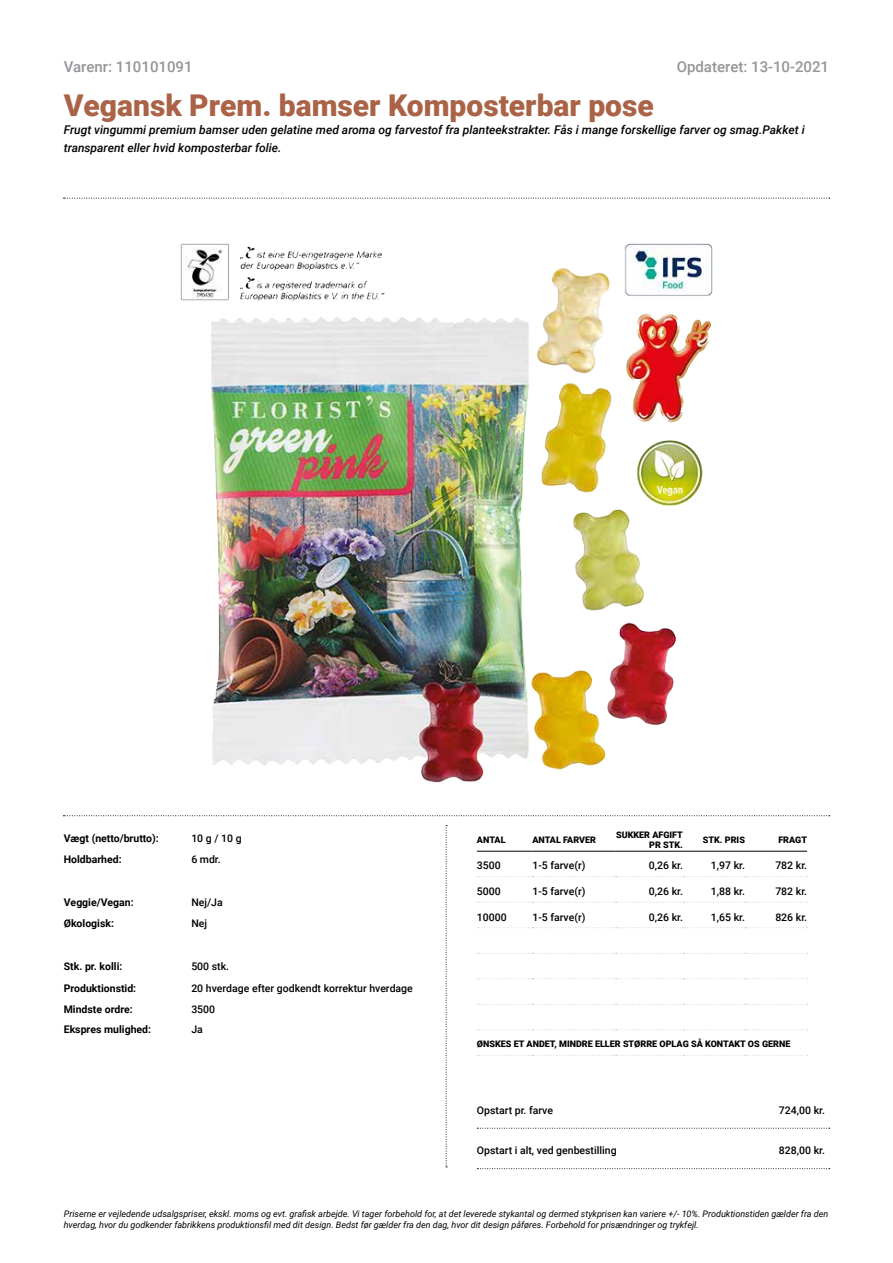
<style>
.page{position:relative;width:893px;height:1263px;background:#fff}
.page>*{position:absolute;margin:0;border:0;box-sizing:border-box;transform-origin:0 0}
.t1{font:900 30px "Roboto";color:#aa6346}
.t2{font:500 15px "Roboto";color:#939598}
.t3{font:italic 500 12px/18px "Roboto";color:#000}
.t4{font:500 10.5px "Roboto";color:#000}
.t5{font:700 10.5px "Roboto";color:#000}
.t6{font:italic 9px/10.8px "Roboto";color:#000}
.t7{font:900 9px/10.8px "Roboto";color:#000;text-align:right}
</style>
<div class="page">
<hr style="left:477px;top:851px;width:55px;height:1px;background:#000">
<hr style="left:532px;top:851px;width:84px;height:1px;background:#000">
<hr style="left:616px;top:851px;width:67px;height:1px;background:#000">
<hr style="left:683px;top:851px;width:62px;height:1px;background:#000">
<hr style="left:745px;top:851px;width:62px;height:1px;background:#000">
<svg style="left:477px;top:1055px;width:331px;height:1px"></svg>
<svg style="left:477px;top:1029px;width:331px;height:1px"></svg>
<svg style="left:477px;top:1004px;width:331px;height:1px"></svg>
<svg style="left:477px;top:978px;width:331px;height:1px"></svg>
<svg style="left:477px;top:953px;width:331px;height:1px"></svg>
<svg style="left:477px;top:927px;width:331px;height:1px"></svg>
<svg style="left:477px;top:902px;width:331px;height:1px"></svg>
<svg style="left:477px;top:876px;width:331px;height:1px"></svg>
<img style="left:180px;top:243px;width:533px;height:540px">
<svg style="left:446px;top:825px;width:1px;height:342px"></svg>
<svg style="left:63px;top:815px;width:767px;height:1px"></svg>
<svg style="left:63px;top:198px;width:767px;height:1px"></svg>
<svg style="left:477px;top:1128px;width:353px;height:1px"></svg>
<svg style="left:477px;top:1168px;width:353px;height:1px"></svg>
<h2 class="t2" style="left:677px;top:56px;width:154px">Opdateret: 13-10-2021</h2>
<h2 class="t2" style="left:64px;top:56px;width:130px">Varenr: 110101091</h2>
<h1 class="t1" style="left:64px;top:85px;width:591px">Vegansk Prem. bamser Komposterbar pose</h1>
<h3 class="t3" style="left:64px;top:121px;width:742px">Frugt vingummi premium bamser uden gelatine med aroma og farvestof fra planteekstrakter. Fås i mange forskellige farver og smag.Pakket i transparent eller hvid komposterbar folie.</h3>
<p class="t5" style="left:64px;top:831px;width:97px">Vægt (netto/brutto):</p>
<p class="t4" style="left:191px;top:831px;width:52px">10 g / 10 g</p>
<p class="t5" style="left:64px;top:852px;width:59px">Holdbarhed:</p>
<p class="t4" style="left:191px;top:852px;width:31px">6 mdr.</p>
<p class="t5" style="left:64px;top:894px;width:71px">Veggie/Vegan:</p>
<p class="t4" style="left:191px;top:894px;width:33px">Nej/Ja</p>
<p class="t5" style="left:64px;top:916px;width:52px">Økologisk:</p>
<p class="t4" style="left:191px;top:916px;width:17px">Nej</p>
<p class="t5" style="left:64px;top:959px;width:60px">Stk. pr. kolli:</p>
<p class="t4" style="left:191px;top:959px;width:39px">500 stk.</p>
<p class="t5" style="left:64px;top:981px;width:74px">Produktionstid:</p>
<p class="t4" style="left:191px;top:981px;width:223px">20 hverdage efter godkendt korrektur hverdage</p>
<p class="t5" style="left:64px;top:1002px;width:71px">Mindste ordre:</p>
<p class="t4" style="left:191px;top:1002px;width:25px">3500</p>
<p class="t5" style="left:64px;top:1022px;width:89px">Ekspres mulighed:</p>
<p class="t4" style="left:191px;top:1022px;width:13px">Ja</p>
<p class="t7" style="left:477px;top:834px;width:30px">ANTAL</p>
<p class="t7" style="left:532px;top:834px;width:65px">ANTAL FARVER</p>
<p class="t7" style="left:616px;top:829px;width:68px">SUKKER AFGIFT<br>PR STK.</p>
<p class="t7" style="left:703px;top:834px;width:44px">STK. PRIS</p>
<p class="t7" style="left:778px;top:834px;width:30px">FRAGT</p>
<p class="t4" style="left:477px;top:858px;width:25px">3500</p>
<p class="t4" style="left:532px;top:858px;width:55px">1-5 farve(r)</p>
<p class="t4" style="left:649px;top:858px;width:36px">0,26 kr.</p>
<p class="t4" style="left:711px;top:858px;width:36px">1,97 kr.</p>
<p class="t4" style="left:775px;top:858px;width:33px">782 kr.</p>
<p class="t4" style="left:477px;top:884px;width:25px">5000</p>
<p class="t4" style="left:532px;top:884px;width:55px">1-5 farve(r)</p>
<p class="t4" style="left:649px;top:884px;width:36px">0,26 kr.</p>
<p class="t4" style="left:711px;top:884px;width:36px">1,88 kr.</p>
<p class="t4" style="left:775px;top:884px;width:33px">782 kr.</p>
<p class="t4" style="left:477px;top:909px;width:31px">10000</p>
<p class="t4" style="left:532px;top:909px;width:55px">1-5 farve(r)</p>
<p class="t4" style="left:649px;top:909px;width:36px">0,26 kr.</p>
<p class="t4" style="left:711px;top:909px;width:36px">1,65 kr.</p>
<p class="t4" style="left:775px;top:909px;width:33px">826 kr.</p>
<p class="t7" style="left:477px;top:1038px;width:315px">ØNSKES ET ANDET, MINDRE ELLER STØRRE OPLAG SÅ KONTAKT OS GERNE</p>
<p class="t4" style="left:477px;top:1102px;width:78px">Opstart pr. farve</p>
<p class="t4" style="left:779px;top:1102px;width:47px">724,00 kr.</p>
<p class="t4" style="left:477px;top:1143px;width:141px">Opstart i alt, ved genbestilling</p>
<p class="t4" style="left:779px;top:1143px;width:47px">828,00 kr.</p>
<p class="t6" style="left:64px;top:1208px;width:766px">Priserne er vejledende udsalgspriser, ekskl. moms og evt. grafisk arbejde. Vi tager forbehold for, at det leverede stykantal og dermed stykprisen kan variere +/- 10%. Produktionstiden gælder fra den hverdag, hvor du godkender fabrikkens produktionsfil med dit design. Bedst før gælder fra den dag, hvor dit design påføres. Forbehold for prisændringer og trykfejl.</p>
</div>
